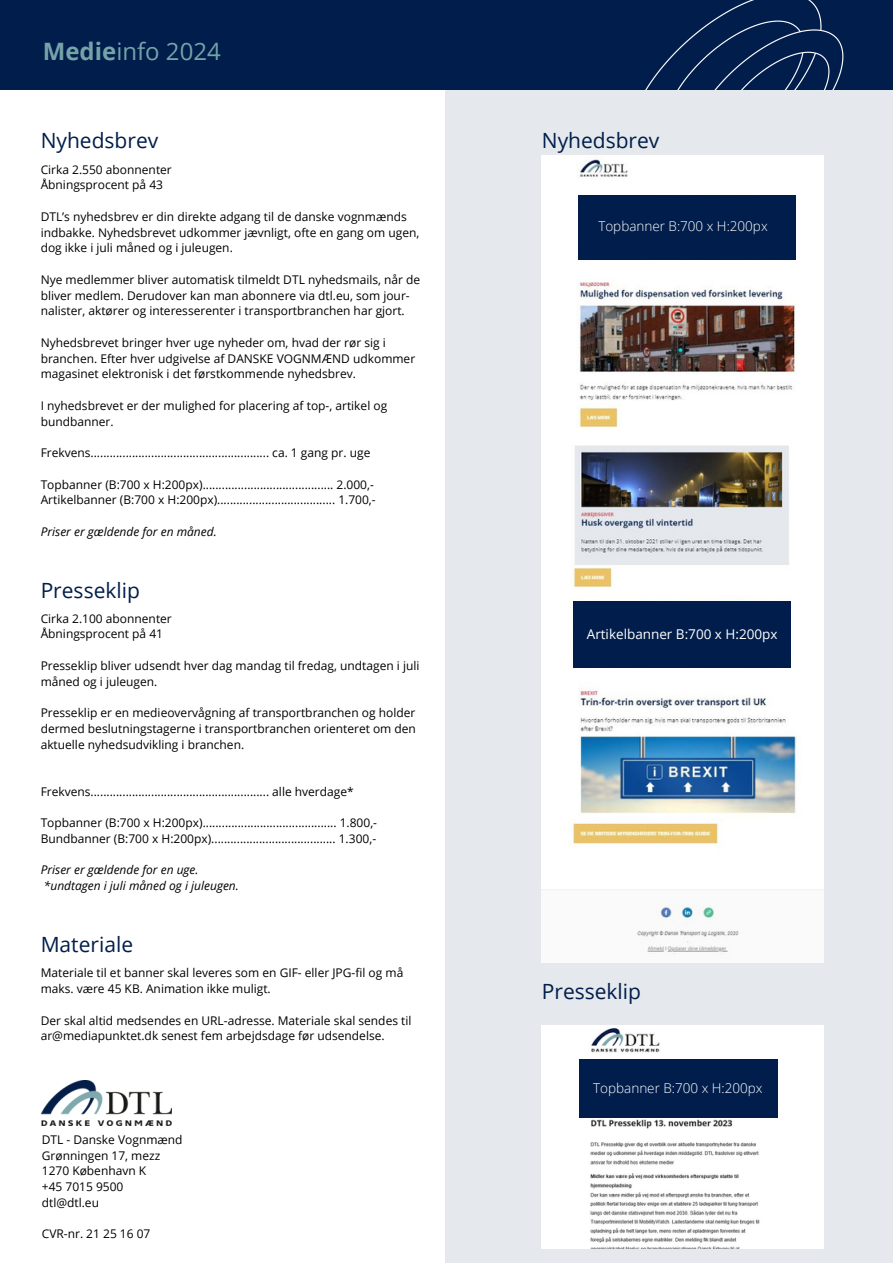
<style>
.page{position:relative;width:893px;height:1264px;background:#fff}
.page>*{position:absolute;margin:0;border:0;box-sizing:border-box;transform-origin:0 0}
.t1{font:24px "Open Sans";color:#75a3a8}
.t2{font:21px "Open Sans";color:#001d4b}
.t3{font:300 13.5px "Open Sans";color:#fff}
.t4{font:13.5px "Open Sans";color:#fff}
.t5{font:12px/15.8px "Open Sans";color:#000}
.t6{font:italic 12px "Open Sans";color:#000}
.s1{font-weight:700}
</style>
<div class="page">
<div style="left:445px;top:79px;width:447px;height:1183px;background:#e5e8ec"></div>
<div style="left:0;top:0;width:892px;height:89px;background:#001d4b"></div>
<img style="left:630px;top:0;width:218px;height:90px">
<img style="left:542px;top:155px;width:281px;height:287px">
<div style="left:578px;top:195px;width:217px;height:64px;background:#001d4b"></div>
<img style="left:542px;top:677px;width:281px;height:285px">
<img style="left:542px;top:442px;width:281px;height:235px">
<div style="left:573px;top:601px;width:217px;height:66px;background:#001d4b"></div>
<img style="left:542px;top:1025px;width:281px;height:223px">
<div style="left:578px;top:1059px;width:199px;height:58px;background:#001d4b"></div>
<img style="left:42px;top:1080px;width:129px;height:45px">
<p class="t1" style="left:43px;top:34px;width:179px"><span class="s1">Medie</span>info 2024</p>
<p class="t2" style="left:41px;top:126px;width:119px">Nyhedsbrev</p>
<p class="t5" style="left:41px;top:161px;width:133px">Cirka 2.550 abonnenter</p>
<p class="t5" style="left:41px;top:177px;width:124px">Åbningsprocent på 43</p>
<p class="t5" style="left:41px;top:208px;width:380px">DTL’s nyhedsbrev er din direkte adgang til de danske vognmænds indbakke. Nyhedsbrevet udkommer jævnligt, ofte en gang om ugen, dog ikke i juli måned og i juleugen.</p>
<p class="t5" style="left:41px;top:271px;width:381px">Nye medlemmer bliver automatisk tilmeldt DTL nyhedsmails, når de bliver medlem. Derudover kan man abonnere via dtl.eu, som jour&shy;nalister, aktører og interesserenter i transportbranchen har gjort.</p>
<p class="t5" style="left:41px;top:334px;width:376px">Nyhedsbrevet bringer hver uge nyheder om, hvad der rør sig i branchen. Efter hver udgivelse af DANSKE VOGNMÆND udkommer magasinet elektronisk i det førstkommende nyhedsbrev.</p>
<p class="t5" style="left:41px;top:397px;width:348px">I nyhedsbrevet er der mulighed for placering af top-, artikel og bundbanner.</p>
<p class="t5" style="left:41px;top:444px;width:331px">Frekvens........................................................ ca. 1 gang pr. uge</p>
<p class="t5" style="left:41px;top:476px;width:335px">Topbanner (B:700 x H:200px)......................................... 2.000,-</p>
<p class="t5" style="left:41px;top:492px;width:336px">Artikelbanner (B:700 x H:200px)..................................... 1.700,-</p>
<p class="t6" style="left:41px;top:523px;width:177px">Priser er gældende for en måned.</p>
<p class="t2" style="left:41px;top:575px;width:101px">Presseklip</p>
<p class="t5" style="left:41px;top:610px;width:133px">Cirka 2.100 abonnenter</p>
<p class="t5" style="left:41px;top:625px;width:124px">Åbningsprocent på 41</p>
<p class="t5" style="left:41px;top:657px;width:380px">Presseklip bliver udsendt hver dag mandag til fredag, undtagen i juli måned og i juleugen.</p>
<p class="t5" style="left:41px;top:704px;width:377px;text-align:justify">Presseklip er en medieovervågning af transportbranchen og holder dermed beslutningstagerne i transportbranchen orienteret om den aktuelle nyhedsudvikling i branchen.</p>
<p class="t5" style="left:41px;top:783px;width:314px">Frekvens........................................................ alle hverdage*</p>
<p class="t5" style="left:41px;top:814px;width:338px">Topbanner (B:700 x H:200px).......................................... 1.800,-</p>
<p class="t5" style="left:41px;top:830px;width:337px">Bundbanner (B:700 x H:200px)....................................... 1.300,-</p>
<p class="t6" style="left:41px;top:861px;width:159px">Priser er gældende for en uge.</p>
<p class="t6" style="left:44px;top:877px;width:196px">*undtagen i juli måned og i juleugen.</p>
<p class="t2" style="left:41px;top:929px;width:94px">Materiale</p>
<p class="t5" style="left:41px;top:964px;width:364px">Materiale til et banner skal leveres som en GIF- eller JPG-fil og må maks. være 45 KB. Animation ikke muligt.</p>
<p class="t5" style="left:41px;top:1012px;width:372px">Der skal altid medsendes en URL-adresse. Materiale skal sendes til ar@mediapunktet.dk senest fem arbejdsdage før udsendelse.</p>
<p class="t5" style="left:42px;top:1131px;width:142px">DTL - Danske Vognmænd</p>
<p class="t5" style="left:42px;top:1147px;width:120px">Grønningen 17, mezz</p>
<p class="t5" style="left:42px;top:1162px;width:106px">1270 København K</p>
<p class="t5" style="left:42px;top:1178px;width:83px">+45 7015 9500</p>
<p class="t5" style="left:42px;top:1194px;width:59px">dtl@dtl.eu</p>
<p class="t5" style="left:42px;top:1225px;width:110px">CVR-nr. 21 25 16 07</p>
<p class="t2" style="left:542px;top:126px;width:119px">Nyhedsbrev</p>
<p class="t3" style="left:598px;top:216px;width:171px">Topbanner B:700 x H:200px</p>
<p class="t4" style="left:586px;top:624px;width:192px">Artikelbanner B:700 x H:200px</p>
<p class="t2" style="left:542px;top:976px;width:101px">Presseklip</p>
<p class="t3" style="left:593px;top:1078px;width:171px">Topbanner B:700 x H:200px</p>
</div>
